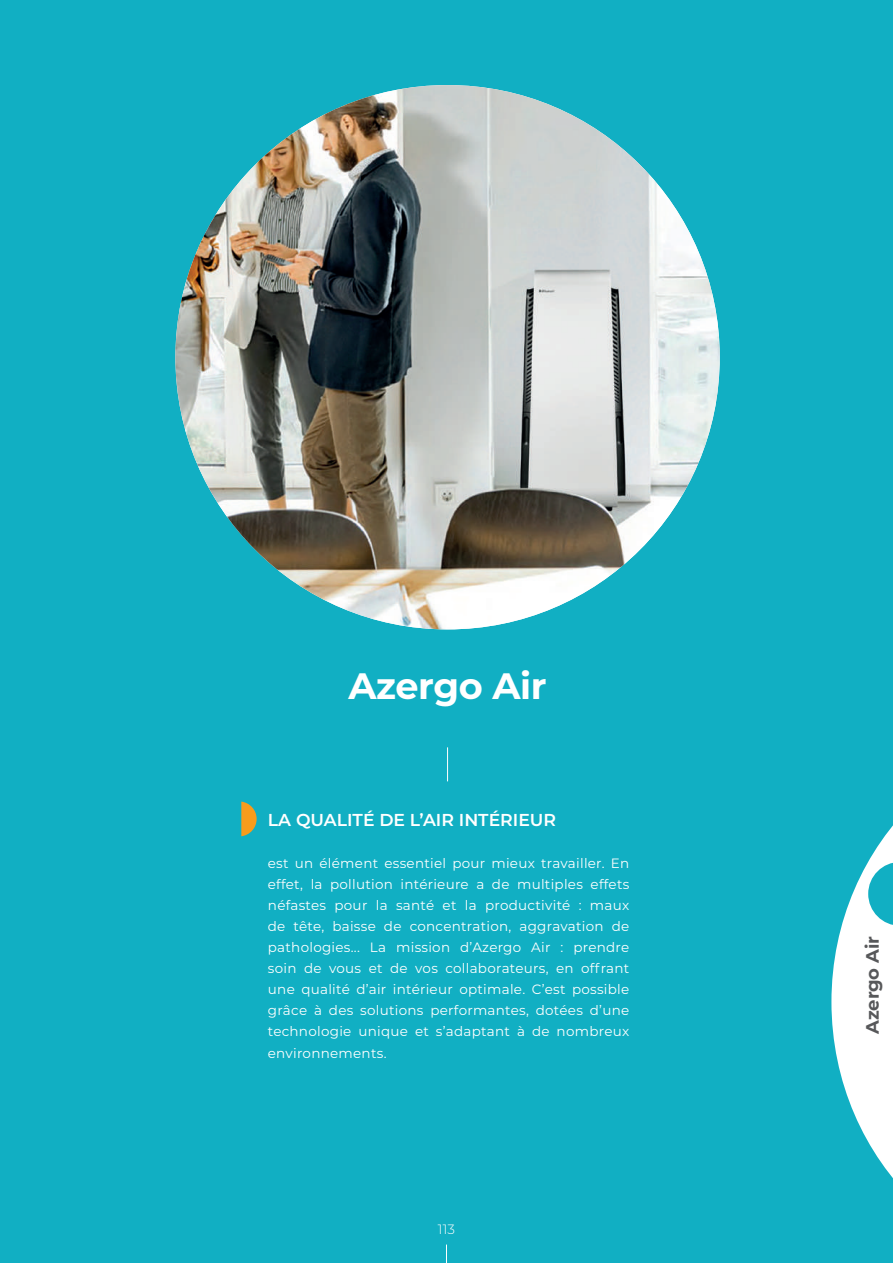
<style>
.page{position:relative;width:893px;height:1263px;background:#11afc3}
.page>*{position:absolute;margin:0;border:0;box-sizing:border-box;transform-origin:0 0}
.t1{font:700 36.75px "Montserrat";letter-spacing:-.01em;color:#fff}
.t2{font:700 18px "Montserrat";letter-spacing:-.01em;color:#57585a}
.t3{font:600 17.25px "Montserrat";color:#fff}
.t4{font:13.5px/21px "Montserrat";letter-spacing:.02em;color:#fff;text-align:justify}
.t5{font:300 13.5px "Montserrat";color:#fff}
</style>
<div class="page">
<img style="left:175px;top:85px;width:545px;height:544px;border-radius:272px">
<hr style="left:447px;top:747px;width:1px;height:34px;background:#fff">
<svg style="left:241px;top:801px;width:16px;height:35px"></svg>
<svg style="left:831px;top:825px;width:62px;height:353px"></svg>
<svg style="left:446px;top:1244px;width:1px;height:19px"></svg>
<h1 class="t1" style="left:348px;top:659px;width:200px">Azergo Air</h1>
<p class="t3" style="left:268px;top:808px;width:290px">LA QUALITÉ DE L’AIR INTÉRIEUR</p>
<p class="t4" style="left:268px;top:853px;width:363px">est un élément essentiel pour mieux travailler. En effet, la pollution intérieure a de multiples effets néfastes pour la santé et la productivité : maux de tête, baisse de concentration, aggravation de pathologies... La mission d’Azergo Air : prendre soin de vous et de vos collaborateurs, en offrant une qualité d’air intérieur optimale. C’est possible grâce à des solutions performantes, dotées d’une technologie unique et s’adaptant à de nombreux environnements.</p>
<p class="t5" style="left:438px;top:1219px;width:19px">113</p>
<h2 class="t2" style="left:860px;top:1033px;width:99px;rotate:-90deg">Azergo Air</h2>
</div>
